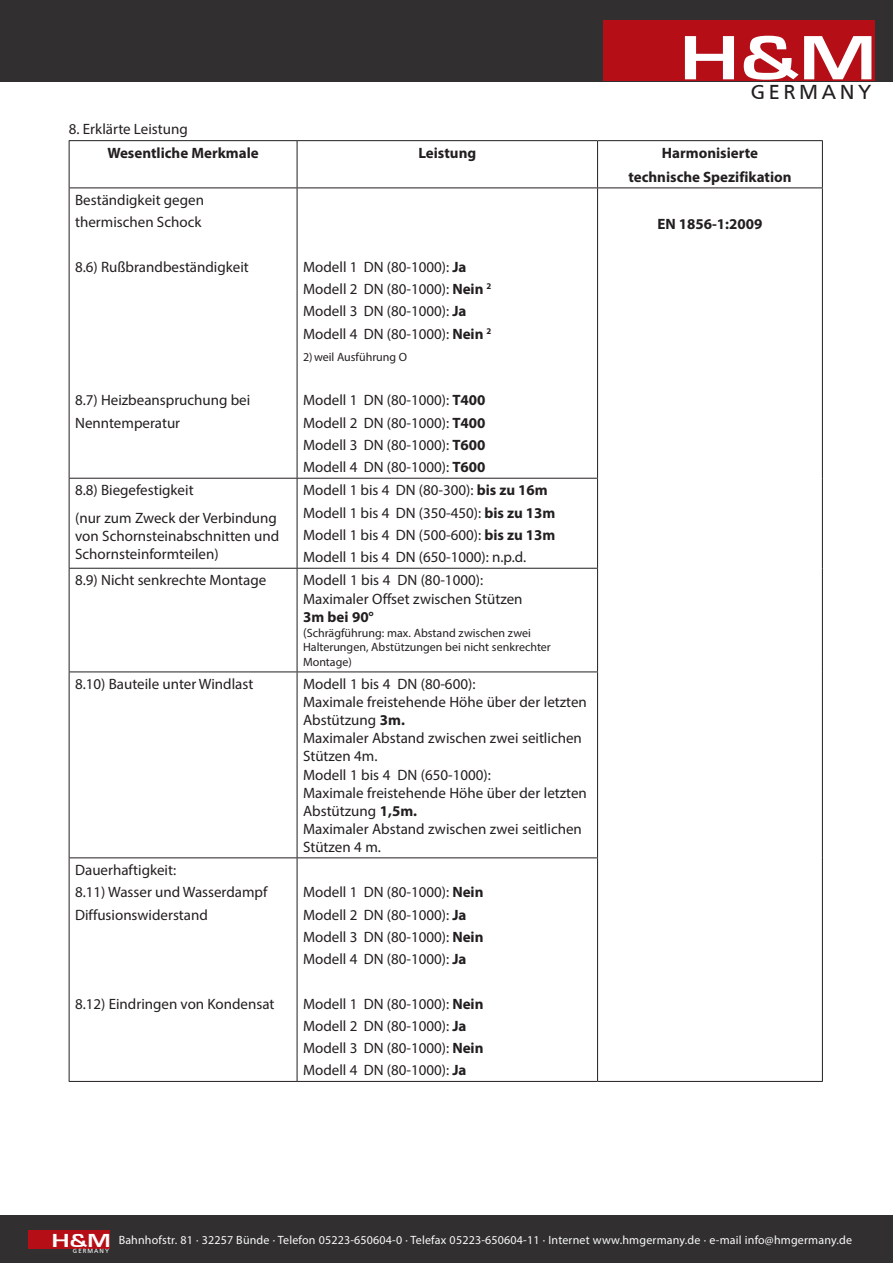
<style>
.page{position:relative;width:893px;height:1263px;background:#fff}
.page>*{position:absolute;margin:0;border:0;box-sizing:border-box;transform-origin:0 0}
.t1{font:700 64.8px "Eurose";color:#fff;scale:1.11 1}
.t2{font:21px "Frutiger";letter-spacing:.17em;color:#231f20}
.t3{font:700 19.5px "Eurose";color:#fff;scale:1.11 1}
.t4{font:15px/22.2px "Myriad Pro";color:#231f20}
.t5{font:700 15px/24px "Myriad Pro";color:#231f20;text-align:center}
.t6{font:12px "Myriad Pro";letter-spacing:.015em;color:#fafafa}
.t7{font:12px/14.4px "Myriad Pro";color:#231f20}
.t8{font:6.3px "Frutiger";letter-spacing:.17em;color:#fff}
.s1{font-weight:700}
.s2{font-size:12.75px}
</style>
<div class="page">
<div style="left:0;top:1215px;width:893px;height:48px;background:#312f30"></div>
<div style="left:29px;top:1230px;width:81px;height:18px;background:#b50e16"></div>
<hr style="left:69px;top:140px;width:228px;height:1px;background:#231f20">
<hr style="left:69px;top:141px;width:1px;height:47px;background:#231f20">
<hr style="left:297px;top:140px;width:301px;height:1px;background:#231f20">
<hr style="left:297px;top:141px;width:1px;height:47px;background:#231f20">
<hr style="left:598px;top:140px;width:225px;height:1px;background:#231f20">
<hr style="left:597px;top:141px;width:1px;height:47px;background:#231f20">
<hr style="left:822px;top:141px;width:1px;height:47px;background:#231f20">
<hr style="left:598px;top:188px;width:225px;height:1px;background:#231f20">
<hr style="left:822px;top:188px;width:1px;height:290px;background:#231f20">
<hr style="left:822px;top:478px;width:1px;height:90px;background:#231f20">
<hr style="left:822px;top:568px;width:1px;height:104px;background:#231f20">
<hr style="left:822px;top:672px;width:1px;height:186px;background:#231f20">
<hr style="left:822px;top:858px;width:1px;height:223px;background:#231f20">
<hr style="left:598px;top:1081px;width:225px;height:1px;background:#231f20">
<hr style="left:69px;top:188px;width:228px;height:1px;background:#231f20">
<hr style="left:69px;top:188px;width:1px;height:290px;background:#231f20">
<hr style="left:297px;top:188px;width:301px;height:1px;background:#231f20">
<hr style="left:297px;top:188px;width:1px;height:290px;background:#231f20">
<hr style="left:597px;top:188px;width:1px;height:290px;background:#231f20">
<hr style="left:69px;top:478px;width:228px;height:1px;background:#231f20">
<hr style="left:69px;top:479px;width:1px;height:89px;background:#231f20">
<hr style="left:297px;top:478px;width:301px;height:1px;background:#231f20">
<hr style="left:297px;top:479px;width:1px;height:89px;background:#231f20">
<hr style="left:597px;top:479px;width:1px;height:89px;background:#231f20">
<hr style="left:69px;top:568px;width:228px;height:1px;background:#231f20">
<hr style="left:69px;top:569px;width:1px;height:102px;background:#231f20">
<hr style="left:297px;top:568px;width:301px;height:1px;background:#231f20">
<hr style="left:297px;top:569px;width:1px;height:102px;background:#231f20">
<hr style="left:597px;top:569px;width:1px;height:102px;background:#231f20">
<hr style="left:69px;top:671px;width:228px;height:1px;background:#231f20">
<hr style="left:69px;top:672px;width:1px;height:185px;background:#231f20">
<hr style="left:297px;top:671px;width:301px;height:1px;background:#231f20">
<hr style="left:297px;top:672px;width:1px;height:185px;background:#231f20">
<hr style="left:597px;top:672px;width:1px;height:185px;background:#231f20">
<hr style="left:69px;top:857px;width:228px;height:1px;background:#231f20">
<hr style="left:69px;top:858px;width:1px;height:223px;background:#231f20">
<hr style="left:297px;top:857px;width:301px;height:1px;background:#231f20">
<hr style="left:297px;top:858px;width:1px;height:223px;background:#231f20">
<hr style="left:597px;top:858px;width:1px;height:223px;background:#231f20">
<hr style="left:69px;top:1081px;width:228px;height:1px;background:#231f20">
<hr style="left:297px;top:1081px;width:301px;height:1px;background:#231f20">
<div style="left:0;top:0;width:893px;height:82px;background:#312f30"></div>
<div style="left:603px;top:20px;width:271px;height:60px;background:#b50e16"></div>
<h1 class="t1" style="left:680px;top:22px;width:179px">H&amp;M</h1>
<h2 class="t2" style="left:751px;top:80px;width:122px">GERMANY</h2>
<p class="t4" style="left:69px;top:118px;width:120px">8. Erklärte Leistung</p>
<p class="t5" style="left:107px;top:140px;width:153px">Wesentliche Merkmale</p>
<p class="t5" style="left:418px;top:140px;width:59px">Leistung</p>
<p class="t5" style="left:628px;top:140px;width:165px">Harmonisierte technische Spezifikation</p>
<p class="t4" style="left:75px;top:189px;width:130px">Beständigkeit gegen thermischen Schock</p>
<p class="t4" style="left:75px;top:256px;width:175px">8.6) Rußbrandbeständigkeit</p>
<p class="t5" style="left:657px;top:212px;width:107px">EN 1856-1:2009</p>
<p class="t4" style="left:303px;top:256px;width:190px">Modell 1 DN (80-1000): <span class="s1">Ja<br></span>Modell 2 DN (80-1000): <span class="s1">Nein</span> <sup>2<br></sup>Modell 3 DN (80-1000): <span class="s1">Ja<br></span>Modell 4 DN (80-1000): <span class="s1">Nein</span> <sup>2</sup></p>
<p class="t7" style="left:303px;top:349px;width:106px">2)weil Ausführung O</p>
<p class="t4" style="left:303px;top:389px;width:184px;text-align:justify">Modell 1 DN (80-1000): <span class="s1">T400<br></span>Modell 2 DN (80-1000): <span class="s1">T400<br></span>Modell 3 DN (80-1000): <span class="s1">T600<br></span>Modell 4 DN (80-1000): <span class="s1">T600</span></p>
<p class="t4" style="left:75px;top:389px;width:177px">8.7) Heizbeanspruchung bei<br>Nenntemperatur</p>
<p class="t4" style="left:75px;top:477px;width:203px;line-height:27px">8.8) Biegefestigkeit<br>(nur zum Zweck der Verbindung</p>
<p class="t4" style="left:75px;top:526px;width:206px;line-height:18px">von Schornsteinabschnitten und<br>Schornsteinformteilen)</p>
<p class="t4" style="left:303px;top:479px;width:254px">Modell 1 bis 4 DN (80-300): <span class="s1">bis zu 16m </span>Modell 1 bis 4 DN (350-450): <span class="s1">bis zu 13m </span>Modell 1 bis 4 DN (500-600): <span class="s1">bis zu 13m </span>Modell 1 bis 4 DN (650-1000): n.p.d.</p>
<p class="t4" style="left:75px;top:569px;width:193px">8.9) Nicht senkrechte Montage</p>
<p class="t4" style="left:303px;top:571px;width:221px;line-height:18.1px">Modell 1 bis 4 DN (80-1000):<br>Maximaler Offset zwischen Stützen</p>
<p class="t5" style="left:303px;top:604px;width:72px">3m bei 90°</p>
<p class="t7" style="left:303px;top:626px;width:249px"><span class="s2">(</span>Schrägführung: max. Abstand zwischen zwei<br>Halterungen, Abstützungen bei nicht senkrechter<br>Montage)</p>
<p class="t4" style="left:75px;top:673px;width:180px">8.10) Bauteile unter Windlast</p>
<p class="t4" style="left:303px;top:675px;width:285px;line-height:18.1px">Modell 1 bis 4 DN (80-600):<br>Maximale freistehende Höhe über der letzten<br>Abstützung <span class="s1">3m.<br></span>Maximaler Abstand zwischen zwei seitlichen<br>Stützen 4m.<br>Modell 1 bis 4 DN (650-1000):<br>Maximale freistehende Höhe über der letzten<br>Abstützung <span class="s1">1,5m.<br></span>Maximaler Abstand zwischen zwei seitlichen<br>Stützen 4 m.</p>
<p class="t4" style="left:75px;top:859px;width:194px">Dauerhaftigkeit:<br>8.11) Wasser und Wasserdampf<br>Diffusionswiderstand</p>
<p class="t4" style="left:303px;top:881px;width:182px">Modell 1 DN (80-1000): <span class="s1">Nein<br></span>Modell 2 DN (80-1000): <span class="s1">Ja<br></span>Modell 3 DN (80-1000): <span class="s1">Nein<br></span>Modell 4 DN (80-1000): <span class="s1">Ja</span></p>
<p class="t4" style="left:303px;top:992px;width:182px">Modell 1 DN (80-1000): <span class="s1">Nein<br></span>Modell 2 DN (80-1000): <span class="s1">Ja<br></span>Modell 3 DN (80-1000): <span class="s1">Nein<br></span>Modell 4 DN (80-1000): <span class="s1">Ja</span></p>
<p class="t4" style="left:75px;top:992px;width:201px">8.12) Eindringen von Kondensat</p>
<h3 class="t3" style="left:52px;top:1230px;width:55px">H&amp;M</h3>
<p class="t6" style="left:119px;top:1233px;width:735px">Bahnhofstr. 81 · 32257 Bünde · Telefon 05223-650604-0 · Telefax 05223-650604-11 · Internet www.hmgermany.de · e-mail info@hmgermany.de</p>
<p class="t8" style="left:73px;top:1247px;width:38px">GERMANY</p>
</div>
